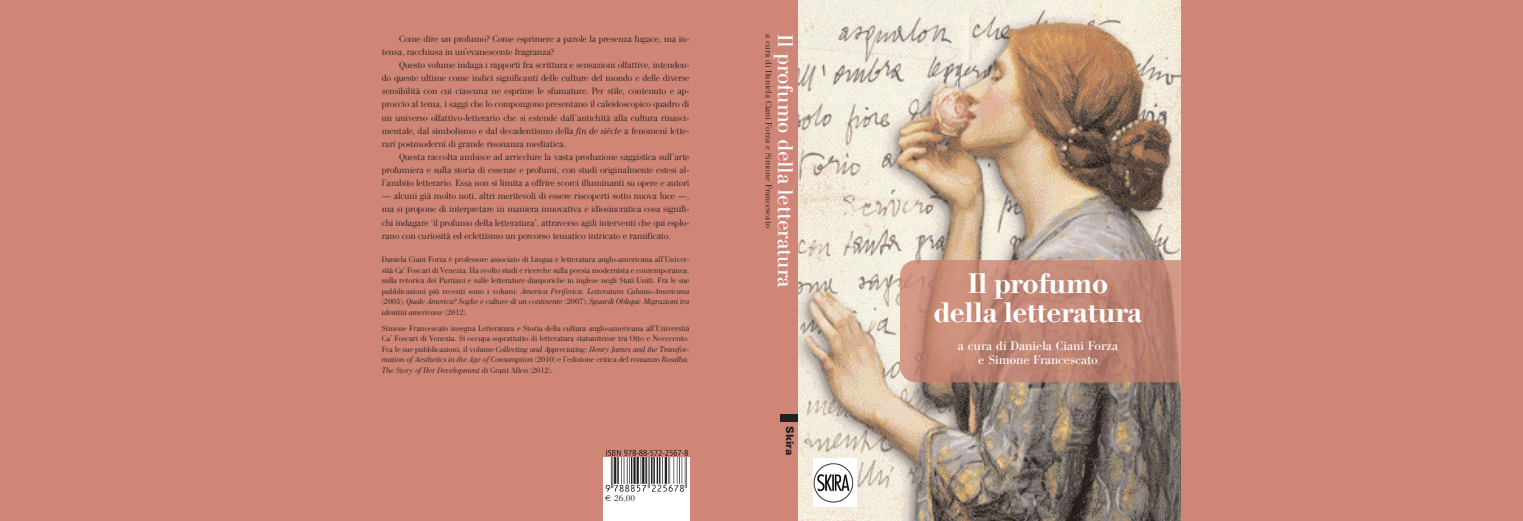
<style>
.page{position:relative;width:1523px;height:521px;background:#cf8676}
.page>*{position:absolute;margin:0;border:0;box-sizing:border-box;transform-origin:0 0}
.t1{font:500 28px/29.8px "AT Our Bodoni";letter-spacing:-.015em;color:#fff;text-align:center}
.t2{font:21px "AT Our Bodoni";letter-spacing:-.005em;color:#fff}
.t3{font:12.25px/14px "AT Our Bodoni";color:#fff;text-align:center}
.t4{font:900 10.5px "Univers";color:#231f20}
.t5{font:300 9.19px/13.1px "AT Our Bodoni";letter-spacing:-.01em;color:#231f20;text-align:justify}
.t6{font:300 8.75px "AT Our Bodoni";color:#231f20}
.t7{font:300 7.88px/10.5px "AT Our Bodoni";letter-spacing:-.01em;color:#231f20;text-align:justify}
.s1{font-style:italic}
</style>
<div class="page">
<div style="left:780px;top:414px;width:19px;height:7px;background:#231f20"></div>
<img style="left:606px;top:449px;width:82px;height:7px">
<svg style="left:603px;top:457px;width:86px;height:64px;background:#d4d3d3"></svg>
<img style="left:799px;top:0;width:382px;height:521px">
<img style="left:813px;top:459px;width:44px;height:47px">
<img style="left:900px;top:260px;width:281px;height:122px">
<svg style="left:605px;top:495px;width:6px;height:6px"></svg>
<p class="t5" style="left:382px;top:33px;width:309px;text-indent:17px">Come dire un profumo? Come esprimere a parole la presenza fugace, ma in&shy;tensa, racchiusa in un’evanescente fragranza?</p>
<p class="t5" style="left:382px;top:59px;width:309px;text-indent:17px">Questo volume indaga i rapporti fra scrittura e sensazioni olfattive, intenden&shy;do queste ultime come indici significanti delle culture del mondo e delle diverse sensibilità con cui ciascuna ne esprime le sfumature. Per stile, contenuto e ap&shy;proccio al tema, i saggi che lo compongono presentano il caleidoscopico quadro di un universo olfattivo-letterario che si estende dall’antichità alla cultura rinasci&shy;mentale, dal simbolismo e dal decadentismo della <span class="s1">fin de siècle</span> a fenomeni lette&shy;rari postmoderni di grande risonanza mediatica.</p>
<p class="t5" style="left:382px;top:151px;width:309px;text-indent:17px">Questa raccolta ambisce ad arricchire la vasta produzione saggistica sull’arte profumiera e sulla storia di essenze e profumi, con studi originalmente estesi al&shy;l’ambito letterario. Essa non si limita a offrire scorci illuminanti su opere e autori</p>
<p class="t5" style="left:382px;top:190px;width:309px">— alcuni già molto noti, altri meritevoli di essere riscoperti sotto nuova luce —, ma si propone di interpretare in maniera innovativa e idiosincratica cosa signifi&shy;chi indagare ‘il profumo della letteratura’, attraverso agili interventi che qui esplo&shy;rano con curiosità ed eclettismo un percorso tematico intricato e ramificato.</p>
<p class="t7" style="left:382px;top:255px;width:309px">Daniela Ciani Forza è professore associato di Lingua e letteratura anglo-americana all’Univer&shy;sità Ca’ Foscari di Venezia. Ha svolto studi e ricerche sulla poesia modernista e contemporanea, sulla retorica dei Puritani e sulle letterature diasporiche in inglese negli Stati Uniti. Fra le sue pubblicazioni più recenti sono i volumi: <span class="s1">America Periferica. Letteratura Cubano-Americana </span>(2003); <span class="s1">Quale America? Soglie e culture di un continente</span> (2007); <span class="s1">Sguardi Obliqui: Migrazioni tra identità americane</span> (2012)<span class="s1">.</span></p>
<p class="t7" style="left:382px;top:323px;width:309px">Simone Francescato insegna Letteratura e Storia della cultura anglo-americana all’Università Ca’ Foscari di Venezia. Si occupa soprattutto di letteratura statunitense tra Otto e Novecento.<br>Fra le sue pubblicazioni, il volume <span class="s1">Collecting and Appreciating: Henry James and the Transfor&shy;mation of Aesthetics in the Age of Consumption</span> (2010) e l’edizione critica del romanzo <span class="s1">Rosalba:<br>The Story of Her Development</span> di Grant Allen (2012).</p>
<p class="t6" style="left:614px;top:495px;width:22px">26,00</p>
<p class="t6" style="left:772px;top:34px;width:195px;rotate:90deg">a cura di Daniela Ciani Forza e Simone Francescato</p>
<h2 class="t2" style="left:793px;top:34px;width:255px;rotate:90deg">Il profumo della letteratura</h2>
<p class="t4" style="left:794px;top:426px;width:31px;rotate:90deg">Skira</p>
<h1 class="t1" style="left:934px;top:271px;width:210px">Il profumo della letteratura</h1>
<h3 class="t3" style="left:958px;top:340px;width:162px">a cura di Daniela Ciani Forza e Simone Francescato</h3>
</div>
